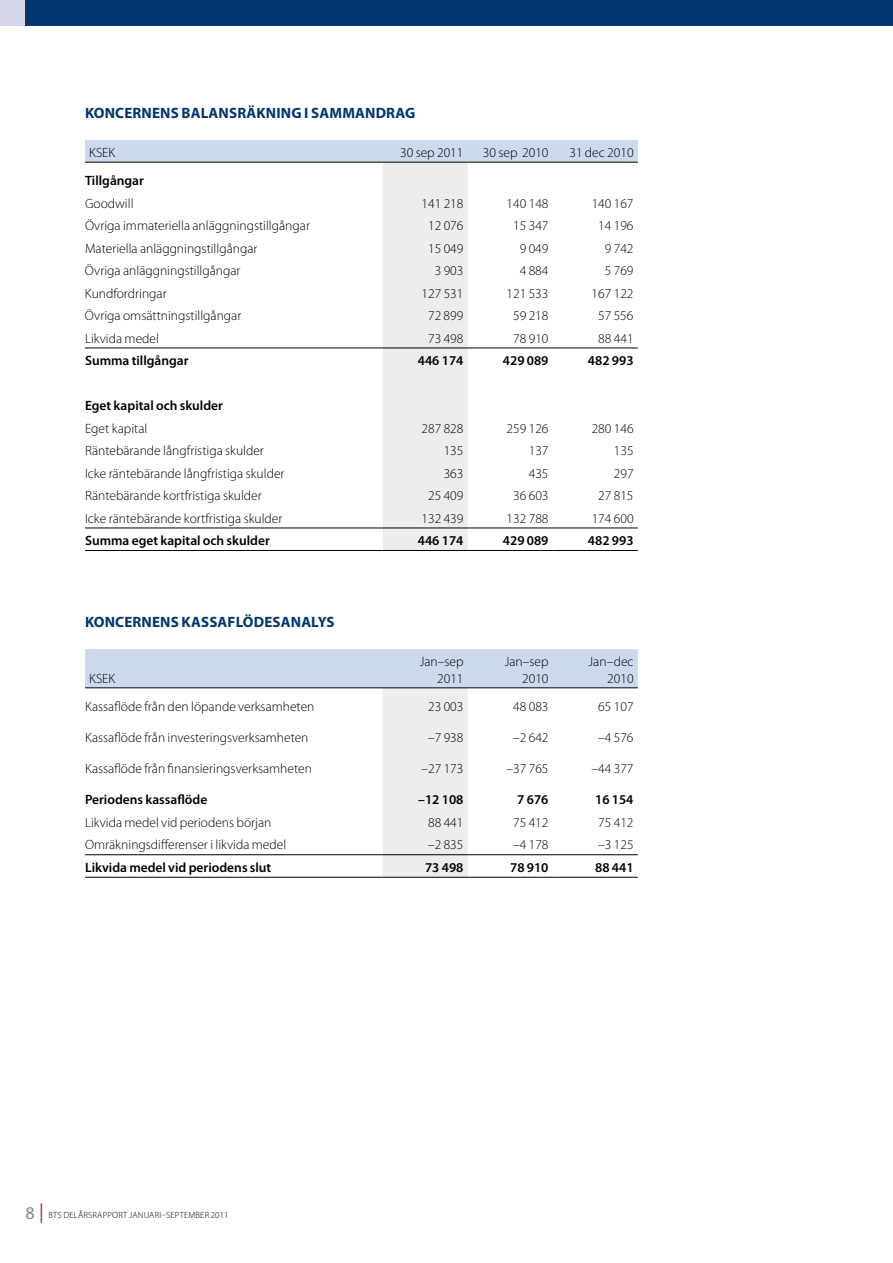
<style>
.page{position:relative;width:893px;height:1263px;background:#fff}
.page>*{position:absolute;margin:0;border:0;box-sizing:border-box;transform-origin:0 0}
.t1{font:700 15px "Myriad Pro";letter-spacing:.01em;color:#003671}
.t2{font:300 13.5px/16.5px "Myriad Pro";color:#000;text-align:right}
.t3{font:600 13.5px "Myriad Pro";color:#000}
.t4{font:300 9px "Myriad Pro";letter-spacing:.02em;color:#000}
.s1{font-weight:400;font-size:18px;color:#858584}
.s2{font-weight:400;font-size:19.5px;color:#94372f}
</style>
<div class="page">
<div style="left:0;top:0;width:26px;height:26px;background:#d5d7e9"></div>
<div style="left:26px;top:0;width:867px;height:26px;background:#003671"></div>
<svg style="left:85px;top:140px;width:553px;height:410px"></svg>
<hr style="left:85px;top:162px;width:298px;height:1px;background:#000">
<hr style="left:383px;top:162px;width:85px;height:1px;background:#000">
<hr style="left:468px;top:162px;width:85px;height:1px;background:#000">
<hr style="left:553px;top:162px;width:85px;height:1px;background:#000">
<hr style="left:85px;top:348px;width:298px;height:1px;background:#000">
<hr style="left:383px;top:348px;width:85px;height:1px;background:#000">
<hr style="left:468px;top:348px;width:85px;height:1px;background:#000">
<hr style="left:553px;top:348px;width:85px;height:1px;background:#000">
<hr style="left:85px;top:528px;width:298px;height:1px;background:#000">
<hr style="left:383px;top:528px;width:85px;height:1px;background:#000">
<hr style="left:468px;top:528px;width:85px;height:1px;background:#000">
<hr style="left:553px;top:528px;width:85px;height:1px;background:#000">
<hr style="left:85px;top:550px;width:298px;height:1px;background:#000">
<hr style="left:383px;top:550px;width:85px;height:1px;background:#000">
<hr style="left:468px;top:550px;width:85px;height:1px;background:#000">
<hr style="left:553px;top:550px;width:85px;height:1px;background:#000">
<svg style="left:85px;top:649px;width:553px;height:228px"></svg>
<hr style="left:85px;top:687px;width:298px;height:1px;background:#000">
<hr style="left:383px;top:687px;width:85px;height:1px;background:#000">
<hr style="left:468px;top:687px;width:85px;height:1px;background:#000">
<hr style="left:553px;top:687px;width:85px;height:1px;background:#000">
<hr style="left:85px;top:854px;width:298px;height:1px;background:#000">
<hr style="left:383px;top:854px;width:85px;height:1px;background:#000">
<hr style="left:468px;top:854px;width:85px;height:1px;background:#000">
<hr style="left:553px;top:854px;width:85px;height:1px;background:#000">
<hr style="left:85px;top:877px;width:298px;height:1px;background:#000">
<hr style="left:383px;top:877px;width:85px;height:1px;background:#000">
<hr style="left:468px;top:877px;width:85px;height:1px;background:#000">
<hr style="left:553px;top:877px;width:85px;height:1px;background:#000">
<p class="t1" style="left:85px;top:103px;width:332px">KONCERNENS BALANSRÄKNING I SAMMANDRAG</p>
<p class="t2" style="left:89px;top:145px;width:28px">KSEK</p>
<p class="t2" style="left:400px;top:145px;width:65px">30 sep 2011</p>
<p class="t2" style="left:483px;top:145px;width:67px">30 sep 2010</p>
<p class="t2" style="left:569px;top:145px;width:66px">31 dec 2010</p>
<p class="t3" style="left:85px;top:172px;width:60px">Tillgångar</p>
<p class="t2" style="left:85px;top:195px;width:50px">Goodwill</p>
<p class="t2" style="left:422px;top:195px;width:43px">141 218</p>
<p class="t2" style="left:507px;top:195px;width:43px">140 148</p>
<p class="t2" style="left:592px;top:195px;width:43px">140 167</p>
<p class="t2" style="left:85px;top:218px;width:226px">Övriga immateriella anläggningstillgångar</p>
<p class="t2" style="left:428px;top:218px;width:37px">12 076</p>
<p class="t2" style="left:513px;top:218px;width:37px">15 347</p>
<p class="t2" style="left:598px;top:218px;width:37px">14 196</p>
<p class="t2" style="left:85px;top:240px;width:174px">Materiella anläggningstillgångar</p>
<p class="t2" style="left:428px;top:240px;width:37px">15 049</p>
<p class="t2" style="left:520px;top:240px;width:30px">9 049</p>
<p class="t2" style="left:605px;top:240px;width:30px">9 742</p>
<p class="t2" style="left:85px;top:263px;width:157px">Övriga anläggningstillgångar</p>
<p class="t2" style="left:435px;top:263px;width:30px">3 903</p>
<p class="t2" style="left:520px;top:263px;width:30px">4 884</p>
<p class="t2" style="left:605px;top:263px;width:30px">5 769</p>
<p class="t2" style="left:85px;top:285px;width:83px">Kundfordringar</p>
<p class="t2" style="left:421px;top:285px;width:43px">127 531</p>
<p class="t2" style="left:507px;top:285px;width:43px">121 533</p>
<p class="t2" style="left:592px;top:285px;width:43px">167 122</p>
<p class="t2" style="left:85px;top:308px;width:158px">Övriga omsättningstillgångar</p>
<p class="t2" style="left:428px;top:308px;width:37px">72 899</p>
<p class="t2" style="left:513px;top:308px;width:37px">59 218</p>
<p class="t2" style="left:598px;top:308px;width:37px">57 556</p>
<p class="t2" style="left:85px;top:330px;width:75px">Likvida medel</p>
<p class="t2" style="left:428px;top:330px;width:37px">73 498</p>
<p class="t2" style="left:513px;top:330px;width:37px">78 910</p>
<p class="t2" style="left:598px;top:330px;width:37px">88 441</p>
<p class="t3" style="left:85px;top:352px;width:105px">Summa tillgångar</p>
<p class="t3" style="left:418px;top:352px;width:47px">446 174</p>
<p class="t3" style="left:503px;top:352px;width:47px">429 089</p>
<p class="t3" style="left:588px;top:352px;width:47px">482 993</p>
<p class="t3" style="left:85px;top:397px;width:139px">Eget kapital och skulder</p>
<p class="t2" style="left:85px;top:420px;width:64px">Eget kapital</p>
<p class="t2" style="left:422px;top:420px;width:43px">287 828</p>
<p class="t2" style="left:507px;top:420px;width:43px">259 126</p>
<p class="t2" style="left:592px;top:420px;width:43px">280 146</p>
<p class="t2" style="left:85px;top:443px;width:180px">Räntebärande långfristiga skulder</p>
<p class="t2" style="left:444px;top:443px;width:21px">135</p>
<p class="t2" style="left:529px;top:443px;width:21px">137</p>
<p class="t2" style="left:614px;top:443px;width:21px">135</p>
<p class="t2" style="left:85px;top:465px;width:201px">Icke räntebärande långfristiga skulder</p>
<p class="t2" style="left:444px;top:465px;width:21px">363</p>
<p class="t2" style="left:529px;top:465px;width:21px">435</p>
<p class="t2" style="left:614px;top:465px;width:21px">297</p>
<p class="t2" style="left:85px;top:488px;width:178px">Räntebärande kortfristiga skulder</p>
<p class="t2" style="left:428px;top:488px;width:37px">25 409</p>
<p class="t2" style="left:513px;top:488px;width:37px">36 603</p>
<p class="t2" style="left:598px;top:488px;width:37px">27 815</p>
<p class="t2" style="left:85px;top:510px;width:199px">Icke räntebärande kortfristiga skulder</p>
<p class="t2" style="left:422px;top:510px;width:43px">132 439</p>
<p class="t2" style="left:507px;top:510px;width:43px">132 788</p>
<p class="t2" style="left:592px;top:510px;width:43px">174 600</p>
<p class="t3" style="left:85px;top:532px;width:186px">Summa eget kapital och skulder</p>
<p class="t3" style="left:418px;top:532px;width:47px">446 174</p>
<p class="t3" style="left:503px;top:532px;width:47px">429 089</p>
<p class="t3" style="left:588px;top:532px;width:47px">482 993</p>
<p class="t1" style="left:85px;top:612px;width:251px">KONCERNENS KASSAFLÖDESANALYS</p>
<p class="t2" style="left:89px;top:670px;width:28px">KSEK</p>
<p class="t2" style="left:420px;top:654px;width:45px">Jan–sep<br>2011</p>
<p class="t2" style="left:505px;top:654px;width:45px">Jan–sep<br>2010</p>
<p class="t2" style="left:589px;top:654px;width:46px">Jan–dec<br>2010</p>
<p class="t2" style="left:85px;top:699px;width:231px">Kassaflöde från den löpande verksamheten</p>
<p class="t2" style="left:428px;top:699px;width:37px">23 003</p>
<p class="t2" style="left:513px;top:699px;width:37px">48 083</p>
<p class="t2" style="left:598px;top:699px;width:37px">65 107</p>
<p class="t2" style="left:85px;top:730px;width:225px">Kassaflöde från investeringsverksamheten</p>
<p class="t2" style="left:428px;top:730px;width:37px">–7 938</p>
<p class="t2" style="left:513px;top:730px;width:37px">–2 642</p>
<p class="t2" style="left:598px;top:730px;width:37px">–4 576</p>
<p class="t2" style="left:85px;top:761px;width:228px">Kassaflöde från finansieringsverksamheten</p>
<p class="t2" style="left:421px;top:761px;width:44px">–27 173</p>
<p class="t2" style="left:506px;top:761px;width:44px">–37 765</p>
<p class="t2" style="left:591px;top:761px;width:44px">–44 377</p>
<p class="t3" style="left:85px;top:791px;width:124px">Periodens kassaflöde</p>
<p class="t3" style="left:418px;top:791px;width:47px">–12 108</p>
<p class="t3" style="left:517px;top:791px;width:33px">7 676</p>
<p class="t3" style="left:595px;top:791px;width:40px">16 154</p>
<p class="t2" style="left:85px;top:814px;width:188px">Likvida medel vid periodens början</p>
<p class="t2" style="left:428px;top:814px;width:37px">88 441</p>
<p class="t2" style="left:513px;top:814px;width:37px">75 412</p>
<p class="t2" style="left:598px;top:814px;width:37px">75 412</p>
<p class="t2" style="left:85px;top:837px;width:203px">Omräkningsdifferenser i likvida medel</p>
<p class="t2" style="left:428px;top:837px;width:37px">–2 835</p>
<p class="t2" style="left:513px;top:837px;width:37px">–4 178</p>
<p class="t2" style="left:598px;top:837px;width:37px">–3 125</p>
<p class="t3" style="left:85px;top:859px;width:188px">Likvida medel vid periodens slut</p>
<p class="t3" style="left:425px;top:859px;width:40px">73 498</p>
<p class="t3" style="left:510px;top:859px;width:40px">78 910</p>
<p class="t3" style="left:595px;top:859px;width:40px">88 441</p>
<p class="t4" style="left:26px;top:1210px;width:204px"><span class="s1">8</span> <span class="s2">|</span> BTS delårsrapport januari–september 2011</p>
</div>
